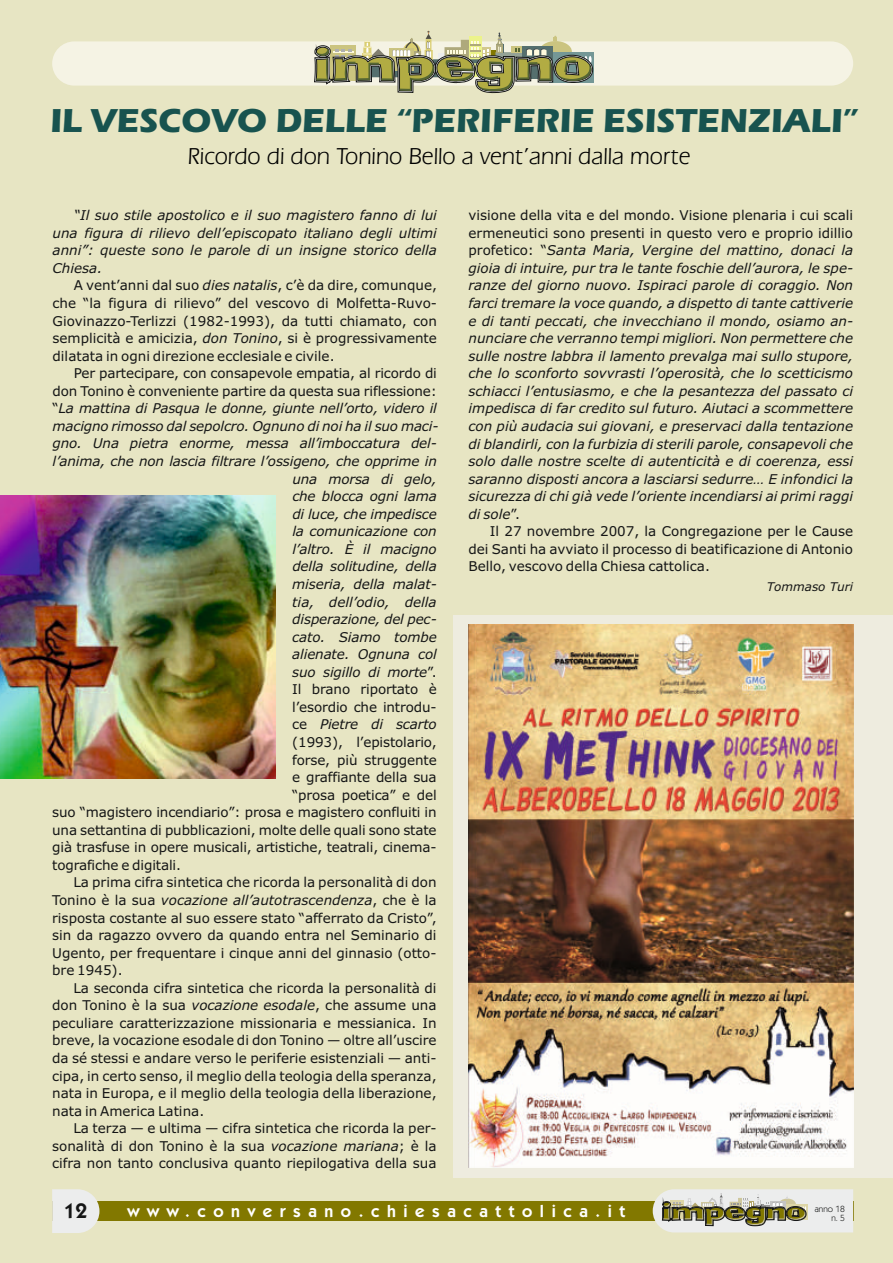
<style>
.page{position:relative;width:893px;height:1263px;background:#e7e5c3}
.page>*{position:absolute;margin:0;border:0;box-sizing:border-box;transform-origin:0 0}
.t1{font:700 34.35px "Eras ITC";color:#18534f}
.t2{font:24px "Eras IT Cby BT";color:#000}
.t3{font:600 21px "Kabel IT Cby BT";color:#151616}
.t4{font:600 17.25px "Kabel IT Cby BT";letter-spacing:.44em;color:#fff}
.t5{font:italic 13.5px/17.5px "Verdana";letter-spacing:-.01em;color:#151616;text-align:justify}
.t6{font:13.5px/17.5px "Verdana";color:#151616;text-align:justify}
.t7{font:italic 12px "Verdana";color:#151616}
.t8{font:9px/8.9px "Kabel IT Cby BT";color:#151616;text-align:right}
.s1{font-style:italic}
.s2{font-style:normal}
</style>
<div class="page">
<div style="left:52px;top:41px;width:801px;height:45px;background:#f5f3e4;border-radius:22px"></div>
<div style="left:453px;top:615px;width:440px;height:563px;background:#eeecdf"></div>
<div style="left:549px;top:52px;width:45px;height:31px;background:#749796"></div>
<svg style="left:314px;top:31px;width:279px;height:62px"></svg>
<div style="left:52px;top:1201px;width:801px;height:20px;background:#827800"></div>
<svg style="left:653px;top:1189px;width:200px;height:43px;background:#c6c6b6"></svg>
<svg style="left:52px;top:1189px;width:47px;height:44px;background:#eaebe7"></svg>
<img style="left:468px;top:625px;width:385px;height:543px">
<img style="left:0;top:495px;width:275px;height:283px">
<h1 class="t1" style="left:50px;top:108px;width:809px">IL VESCOVO DELLE “PERIFERIE ESISTENZIALI”</h1>
<h2 class="t2" style="left:188px;top:146px;width:504px">Ricordo di don Tonino Bello a vent’anni dalla morte</h2>
<p class="t5" style="left:53px;top:208px;width:386px;text-indent:21px">“Il suo stile apostolico e il suo magistero fanno di lui una figura di rilievo dell’episcopato italiano degli ultimi anni”: queste sono le parole di un insigne storico della Chiesa.</p>
<p class="t6" style="left:53px;top:278px;width:386px;text-indent:21px">A vent’anni dal suo <span class="s1">dies natalis</span>, c’è da dire, comunque, che “la figura di rilievo” del vescovo di Molfetta-Ruvo-Giovinazzo-Terlizzi (1982-1993), da tutti chiamato, con semplicità e amicizia, <span class="s1">don Tonino</span>, si è progressivamente dilatata in ogni direzione ecclesiale e civile.</p>
<p class="t6" style="left:74px;top:366px;width:365px">Per partecipare, con consapevole empatia, al ricordo di</p>
<p class="t6" style="left:53px;top:383px;width:386px">don Tonino è conveniente partire da questa sua riflessione:</p>
<p class="t5" style="left:52px;top:401px;width:386px"><span class="s2">“</span>La mattina di Pasqua le donne, giunte nell’orto, videro il</p>
<p class="t5" style="left:52px;top:418px;width:388px">macigno rimosso dal sepolcro. Ognuno di noi ha il suo maci-</p>
<p class="t5" style="left:52px;top:436px;width:386px">gno. Una pietra enorme, messa all’imboccatura del-</p>
<p class="t5" style="left:52px;top:453px;width:386px">l’anima, che non lascia filtrare l’ossigeno, che opprime in</p>
<p class="t5" style="left:292px;top:471px;width:146px">una morsa di gelo,</p>
<p class="t5" style="left:292px;top:489px;width:146px">che blocca ogni lama</p>
<p class="t5" style="left:292px;top:506px;width:146px">di luce, che impedisce</p>
<p class="t5" style="left:292px;top:524px;width:146px">la comunicazione con</p>
<p class="t5" style="left:292px;top:541px;width:146px">l’altro. È il macigno</p>
<p class="t5" style="left:292px;top:559px;width:146px">della solitudine, della</p>
<p class="t5" style="left:292px;top:576px;width:146px">miseria, della malat-</p>
<p class="t5" style="left:292px;top:594px;width:146px">tia, dell’odio, della</p>
<p class="t5" style="left:292px;top:611px;width:146px">disperazione, del pec-</p>
<p class="t5" style="left:292px;top:629px;width:146px">cato. Siamo tombe</p>
<p class="t5" style="left:292px;top:647px;width:146px">alienate. Ognuna col</p>
<p class="t5" style="left:292px;top:664px;width:146px">suo sigillo di morte<span class="s2">”.</span></p>
<p class="t6" style="left:292px;top:682px;width:146px">Il brano riportato è</p>
<p class="t6" style="left:292px;top:699px;width:146px">l’esordio che introdu-</p>
<p class="t5" style="left:292px;top:717px;width:146px"><span class="s2">ce</span> Pietre di scarto</p>
<p class="t6" style="left:292px;top:734px;width:146px">(1993), l’epistolario,</p>
<p class="t6" style="left:292px;top:752px;width:146px">forse, più struggente</p>
<p class="t6" style="left:292px;top:769px;width:146px">e graffiante della sua</p>
<p class="t6" style="left:292px;top:787px;width:146px">“prosa poetica” e del</p>
<p class="t6" style="left:52px;top:805px;width:386px">suo “magistero incendiario”: prosa e magistero confluiti in</p>
<p class="t6" style="left:52px;top:822px;width:386px">una settantina di pubblicazioni, molte delle quali sono state</p>
<p class="t6" style="left:52px;top:840px;width:386px">già trasfuse in opere musicali, artistiche, teatrali, cinema-</p>
<p class="t6" style="left:52px;top:857px;width:130px">tografiche e digitali.</p>
<p class="t6" style="left:73px;top:875px;width:365px">La prima cifra sintetica che ricorda la personalità di don</p>
<p class="t5" style="left:52px;top:892px;width:386px"><span class="s2">Tonino è la sua</span> vocazione all’autotrascendenza<span class="s2">, che è la</span></p>
<p class="t6" style="left:52px;top:910px;width:386px">risposta costante al suo essere stato “afferrato da Cristo”,</p>
<p class="t6" style="left:52px;top:927px;width:386px">sin da ragazzo ovvero da quando entra nel Seminario di</p>
<p class="t6" style="left:52px;top:945px;width:386px">Ugento, per frequentare i cinque anni del ginnasio (otto-</p>
<p class="t6" style="left:52px;top:963px;width:72px">bre 1945).</p>
<p class="t6" style="left:73px;top:980px;width:365px">La seconda cifra sintetica che ricorda la personalità di</p>
<p class="t6" style="left:52px;top:998px;width:386px">don Tonino è la sua <span class="s1">vocazione esodale</span>, che assume una</p>
<p class="t6" style="left:52px;top:1015px;width:386px">peculiare caratterizzazione missionaria e messianica. In</p>
<p class="t6" style="left:52px;top:1033px;width:386px">breve, la vocazione esodale di don Tonino — oltre all’uscire</p>
<p class="t6" style="left:52px;top:1050px;width:386px">da sé stessi e andare verso le periferie esistenziali — anti-</p>
<p class="t6" style="left:52px;top:1068px;width:386px">cipa, in certo senso, il meglio della teologia della speranza,</p>
<p class="t6" style="left:52px;top:1085px;width:386px">nata in Europa, e il meglio della teologia della liberazione,</p>
<p class="t6" style="left:52px;top:1103px;width:154px">nata in America Latina.</p>
<p class="t6" style="left:73px;top:1121px;width:365px">La terza — e ultima — cifra sintetica che ricorda la per-</p>
<p class="t6" style="left:52px;top:1138px;width:386px">sonalità di don Tonino è la sua <span class="s1">vocazione mariana</span>; è la</p>
<p class="t6" style="left:52px;top:1156px;width:386px">cifra non tanto conclusiva quanto riepilogativa della sua</p>
<p class="t5" style="left:468px;top:208px;width:386px"><span class="s2">visione della vita e del mondo. Visione plenaria i cui scali ermeneutici sono presenti in questo vero e proprio idillio profetico: “</span>Santa Maria, Vergine del mattino, donaci la gioia di intuire, pur tra le tante foschie dell’aurora, le spe&shy;ranze del giorno nuovo. Ispiraci parole di coraggio. Non farci tremare la voce quando, a dispetto di tante cattiverie e di tanti peccati, che invecchiano il mondo, osiamo an&shy;nunciare che verranno tempi migliori. Non permettere che sulle nostre labbra il lamento prevalga mai sullo stupore, che lo sconforto sovvrasti l’operosità, che lo scetticismo schiacci l’entusiasmo, e che la pesantezza del passato ci impedisca di far credito sul futuro. Aiutaci a scommettere con più audacia sui giovani, e preservaci dalla tentazione di blandirli, con la furbizia di sterili parole, consapevoli che solo dalle nostre scelte di autenticità e di coerenza, essi saranno disposti ancora a lasciarsi sedurre… E infondici la sicurezza di chi già vede l’oriente incendiarsi ai primi raggi di sole<span class="s2">”.</span></p>
<p class="t6" style="left:468px;top:524px;width:386px;text-indent:21px">Il 27 novembre 2007, la Congregazione per le Cause dei Santi ha avviato il processo di beatificazione di Antonio Bello, vescovo della Chiesa cattolica.</p>
<p class="t7" style="left:767px;top:582px;width:88px">Tommaso Turi</p>
<h3 class="t3" style="left:64px;top:1202px;width:25px">12</h3>
<p class="t4" style="left:128px;top:1204px;width:499px">www.conversano.chiesacattolica.it</p>
<p class="t8" style="left:815px;top:1205px;width:32px">anno 18 n. 5</p>
</div>
